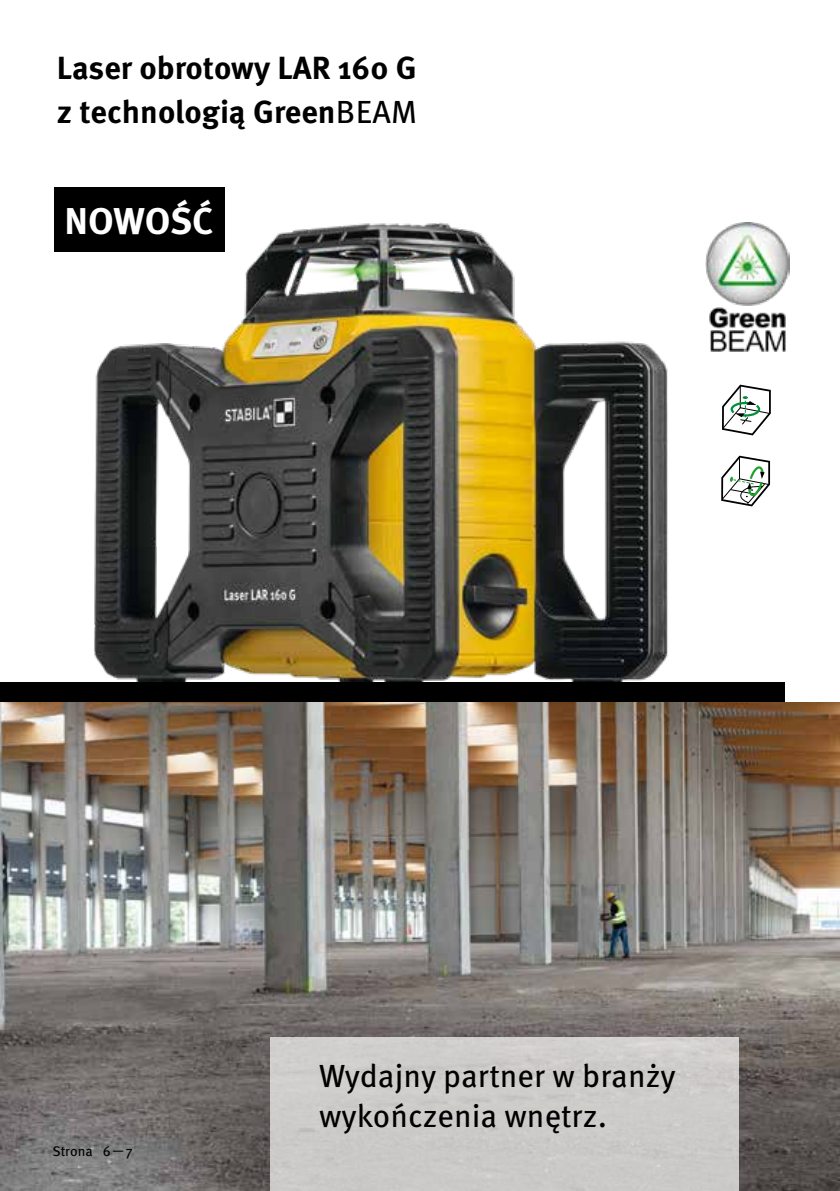
<style>
.page{position:relative;width:840px;height:1191px;background:#fff}
.page>*{position:absolute;margin:0;border:0;box-sizing:border-box;transform-origin:0 0}
.t1{font:700 37.4px "Meta Pro";letter-spacing:-.01em;color:#fff}
.t2{font:700 32px/44px "Meta Pro";color:#000}
.t3{font:32px/40px "Meta Pro";color:#000}
.t4{font:14px "Meta Pro";letter-spacing:-.005em;color:#000}
.s1{font-weight:400}
</style>
<div class="page">
<img style="left:94px;top:202px;width:574px;height:480px">
<div style="left:0;top:682px;width:783px;height:38px;background:#000"></div>
<img style="left:0;top:702px;width:839px;height:489px">
<img style="left:705px;top:223px;width:83px;height:128px">
<svg style="left:722px;top:385px;width:48px;height:50px"></svg>
<svg style="left:721px;top:456px;width:48px;height:50px"></svg>
<div style="left:270px;top:1037px;width:468px;height:154px;background:#cdcbca"></div>
<div style="left:54px;top:187px;width:170px;height:65px;background:#000"></div>
<p class="t2" style="left:57px;top:44px;width:361px">Laser obrotowy LAR 160 G z technologią Green<span class="s1">BEAM</span></p>
<p class="t1" style="left:64px;top:192px;width:151px">NOWOŚĆ</p>
<p class="t4" style="left:52px;top:1140px;width:42px">Strona</p>
<p class="t4" style="left:103px;top:1140px;width:31px">6—7</p>
<p class="t3" style="left:319px;top:1053px;width:358px">Wydajny partner w branży wykończenia wnętrz.</p>
</div>
